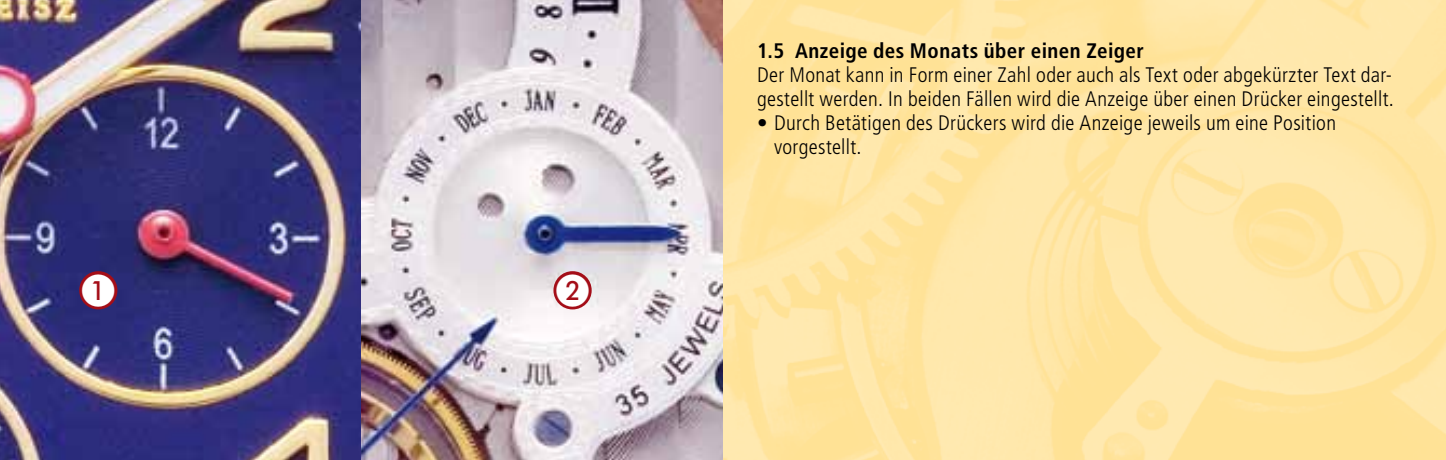
<style>
.page{position:relative;width:1446px;height:460px;background:#fff}
.page>*{position:absolute;margin:0;border:0;box-sizing:border-box;transform-origin:0 0}
.t1{font:33px "European Pi One";color:#fff}
.t2{font:300 condensed 21px/24px "Frutiger LT Pro";letter-spacing:.015em;color:#000}
.t3{font:700 condensed 21px "Frutiger LT Pro";letter-spacing:.02em;color:#000}
</style>
<div class="page">
<img style="left:723px;top:0;width:723px;height:459px">
<img style="left:0;top:0;width:723px;height:459px">
<svg style="left:76px;top:268px;width:44px;height:44px;background:#5f1d4b"></svg>
<svg style="left:550px;top:268px;width:45px;height:44px;background:#c1747b"></svg>
<h1 class="t1" style="left:82px;top:273px;width:34px">A</h1>
<h1 class="t1" style="left:556px;top:273px;width:34px">B</h1>
<p class="t3" style="left:757px;top:38px;width:388px">1.5 Anzeige des Monats über einen Zeiger</p>
<p class="t2" style="left:757px;top:63px;width:638px">Der Monat kann in Form einer Zahl oder auch als Text oder abgekürzter Text dar&shy;gestellt werden. In beiden Fällen wird die Anzeige über einen Drücker eingestellt.</p>
<p class="t2" style="left:774px;top:111px;width:564px;text-indent:-17px">• Durch Betätigen des Drückers wird die Anzeige jeweils um eine -Position vorgestellt.</p>
</div>
